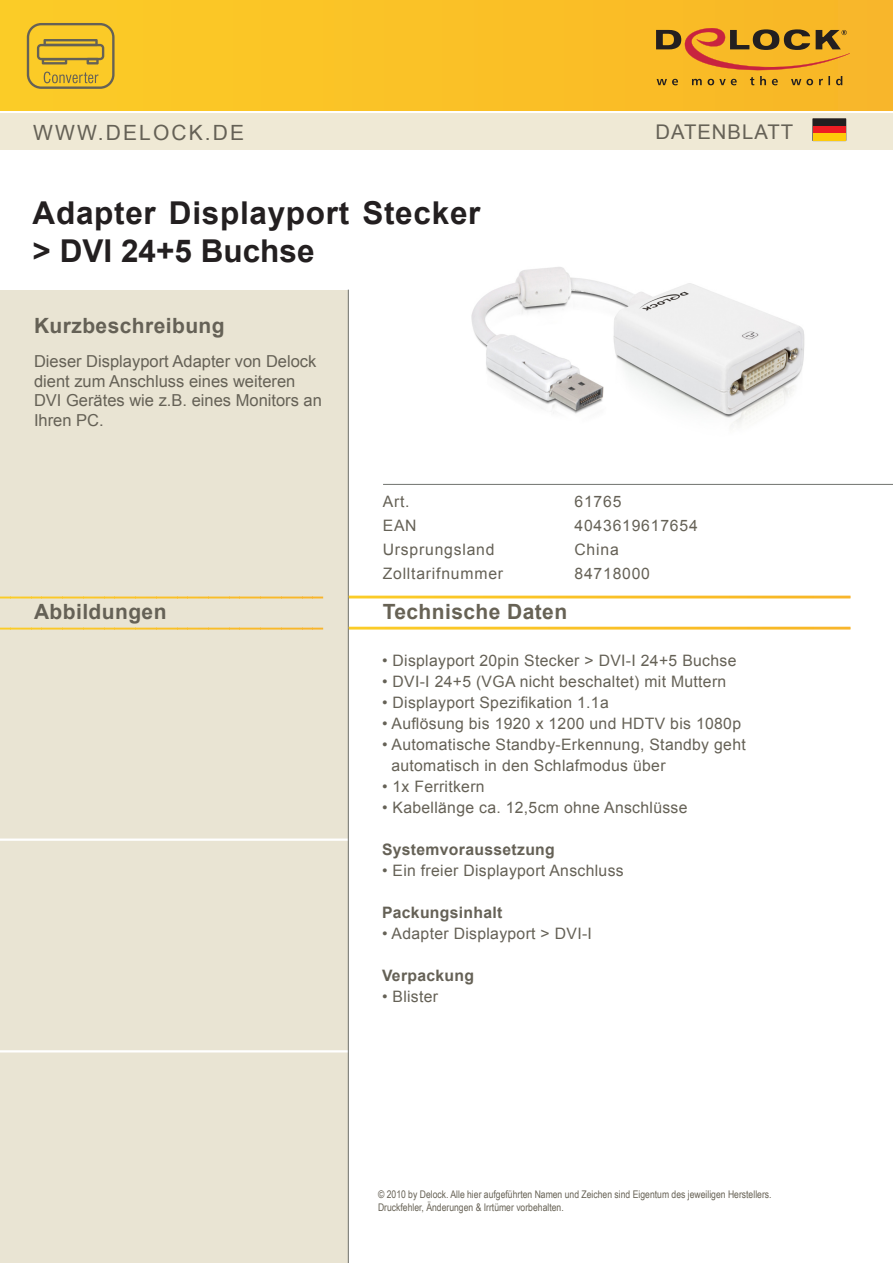
<style>
.page{position:relative;width:893px;height:1263px;background:#fff}
.page>*{position:absolute;margin:0;border:0;box-sizing:border-box;transform-origin:0 0}
.t1{font:700 31.5px/37.8px "Arial";letter-spacing:.02em;color:#231f20}
._001{font:700 21px "Arial";letter-spacing:.02em;color:#656156}
._001-2{font:700 21px "Arial";letter-spacing:.02em;color:#676255}
.t2{font:21px "Arial";letter-spacing:.1em;color:#656156}
.t3{font:20.25px "Arial";letter-spacing:.05em;color:#656156}
._001-3{font:16.5px/19.5px "Arial";color:#656156}
._003-02{font:15.75px "Arial";letter-spacing:.02em;color:#656156}
._003-02-2{font:15.75px "Arial";letter-spacing:.05em;color:#656156}
._003-02-3{font:700 15.75px "Arial";letter-spacing:.02em;color:#656156}
.t4{font:10.5px "Arial Narrow";color:#676255}
</style>
<div class="page">
<div style="left:0;top:0;width:893px;height:110px;background:#fac226"></div>
<div style="left:0;top:114px;width:893px;height:36px;background:#efe9d5"></div>
<div style="left:813px;top:119px;width:33px;height:7px;background:#231f20"></div>
<div style="left:813px;top:126px;width:33px;height:7px;background:#ee1d23"></div>
<div style="left:813px;top:133px;width:33px;height:7px;background:#feca0a"></div>
<div style="left:0;top:290px;width:349px;height:973px;background:#e9e4d3"></div>
<svg style="left:0;top:596px;width:10px;height:33px"></svg>
<svg style="left:10px;top:596px;width:11px;height:33px"></svg>
<svg style="left:21px;top:596px;width:10px;height:33px"></svg>
<svg style="left:31px;top:596px;width:11px;height:33px"></svg>
<svg style="left:42px;top:596px;width:10px;height:33px"></svg>
<svg style="left:52px;top:596px;width:11px;height:33px"></svg>
<svg style="left:63px;top:596px;width:10px;height:33px"></svg>
<svg style="left:73px;top:596px;width:10px;height:33px"></svg>
<svg style="left:83px;top:596px;width:11px;height:33px"></svg>
<svg style="left:94px;top:596px;width:10px;height:33px"></svg>
<svg style="left:104px;top:596px;width:11px;height:33px"></svg>
<svg style="left:115px;top:596px;width:10px;height:33px"></svg>
<svg style="left:125px;top:596px;width:11px;height:33px"></svg>
<svg style="left:136px;top:596px;width:10px;height:33px"></svg>
<svg style="left:146px;top:596px;width:10px;height:33px"></svg>
<svg style="left:156px;top:596px;width:11px;height:33px"></svg>
<svg style="left:167px;top:596px;width:10px;height:33px"></svg>
<svg style="left:177px;top:596px;width:11px;height:33px"></svg>
<svg style="left:188px;top:596px;width:10px;height:33px"></svg>
<svg style="left:198px;top:596px;width:10px;height:33px"></svg>
<svg style="left:208px;top:596px;width:11px;height:33px"></svg>
<svg style="left:219px;top:596px;width:10px;height:33px"></svg>
<svg style="left:229px;top:596px;width:11px;height:33px"></svg>
<svg style="left:240px;top:596px;width:10px;height:33px"></svg>
<svg style="left:250px;top:596px;width:11px;height:33px"></svg>
<svg style="left:261px;top:596px;width:10px;height:33px"></svg>
<svg style="left:271px;top:596px;width:10px;height:33px"></svg>
<svg style="left:281px;top:596px;width:11px;height:33px"></svg>
<svg style="left:292px;top:596px;width:10px;height:33px"></svg>
<svg style="left:302px;top:596px;width:11px;height:33px"></svg>
<svg style="left:313px;top:596px;width:10px;height:33px"></svg>
<hr style="left:323px;top:596px;width:1px;height:33px;background:#f8b52c">
<hr style="left:383px;top:484px;width:510px;height:1px;background:#70726e">
<hr style="left:0;top:838px;width:349px;height:3px;background:#fff">
<hr style="left:0;top:1050px;width:349px;height:2px;background:#fff">
<hr style="left:348px;top:290px;width:1px;height:973px;background:#70726e">
<svg style="left:656px;top:28px;width:195px;height:57px"></svg>
<svg style="left:27px;top:23px;width:88px;height:66px"></svg>
<svg style="left:349px;top:596px;width:501px;height:33px"></svg>
<img style="left:471px;top:267px;width:334px;height:158px">
<p class="t2" style="left:33px;top:118px;width:212px">WWW.DELOCK.DE</p>
<p class="t3" style="left:655px;top:119px;width:139px">DATENBLATT</p>
<p class="t1" style="left:33px;top:195px;width:449px">Adapter Displayport Stecker &gt; DVI 24+5 Buchse</p>
<p class="_001" style="left:34px;top:312px;width:192px">Kurzbeschreibung</p>
<p class="_001-3" style="left:34px;top:352px;width:289px">Dieser Displayport Adapter von Delock dient zum Anschluss eines weiteren<br>DVI Gerätes wie z.B. eines Monitors an<br>Ihren PC.</p>
<p class="_001" style="left:34px;top:598px;width:134px">Abbildungen</p>
<p class="_003-02" style="left:383px;top:491px;width:28px">Art.</p>
<p class="_003-02" style="left:383px;top:515px;width:35px">EAN</p>
<p class="_003-02-2" style="left:383px;top:539px;width:113px">Ursprungsland</p>
<p class="_003-02-2" style="left:383px;top:563px;width:122px">Zolltarifnummer</p>
<p class="_003-02" style="left:574px;top:491px;width:48px">61765</p>
<p class="_003-02-2" style="left:574px;top:515px;width:125px">4043619617654</p>
<p class="_003-02" style="left:574px;top:539px;width:46px">China</p>
<p class="_003-02-2" style="left:574px;top:563px;width:77px">84718000</p>
<p class="_001-2" style="left:383px;top:598px;width:186px">Technische Daten</p>
<p class="_003-02" style="left:382px;top:650px;width:356px">• Displayport 20pin Stecker &gt; DVI-I 24+5 Buchse</p>
<p class="_003-02" style="left:382px;top:671px;width:346px">• DVI-I 24+5 (VGA nicht beschaltet) mit Muttern</p>
<p class="_003-02" style="left:382px;top:692px;width:228px">• Displayport Spezifikation 1.1a</p>
<p class="_003-02" style="left:382px;top:713px;width:361px">• Auflösung bis 1920 x 1200 und HDTV bis 1080p</p>
<p class="_003-02" style="left:382px;top:734px;width:365px">• Automatische Standby-Erkennung, Standby geht</p>
<p class="_003-02" style="left:391px;top:755px;width:276px">automatisch in den Schlafmodus über</p>
<p class="_003-02" style="left:382px;top:776px;width:104px">• 1x Ferritkern</p>
<p class="_003-02" style="left:382px;top:797px;width:307px">• Kabellänge ca. 12,5cm ohne Anschlüsse</p>
<p class="_003-02-3" style="left:382px;top:839px;width:174px">Systemvoraussetzung</p>
<p class="_003-02" style="left:382px;top:860px;width:243px">• Ein freier Displayport Anschluss</p>
<p class="_003-02-3" style="left:382px;top:902px;width:122px">Packungsinhalt</p>
<p class="_003-02" style="left:382px;top:923px;width:211px">• Adapter Displayport &gt; DVI-I</p>
<p class="_003-02-3" style="left:382px;top:965px;width:94px">Verpackung</p>
<p class="_003-02" style="left:382px;top:986px;width:58px">• Blister</p>
<p class="t4" style="left:378px;top:1186px;width:395px">© 2010 by Delock. Alle hier aufgeführten Namen und Zeichen sind Eigentum des jeweiligen Herstellers.</p>
<p class="t4" style="left:378px;top:1200px;width:187px">Druckfehler, Änderungen &amp; Irrtümer vorbehalten.</p>
</div>
